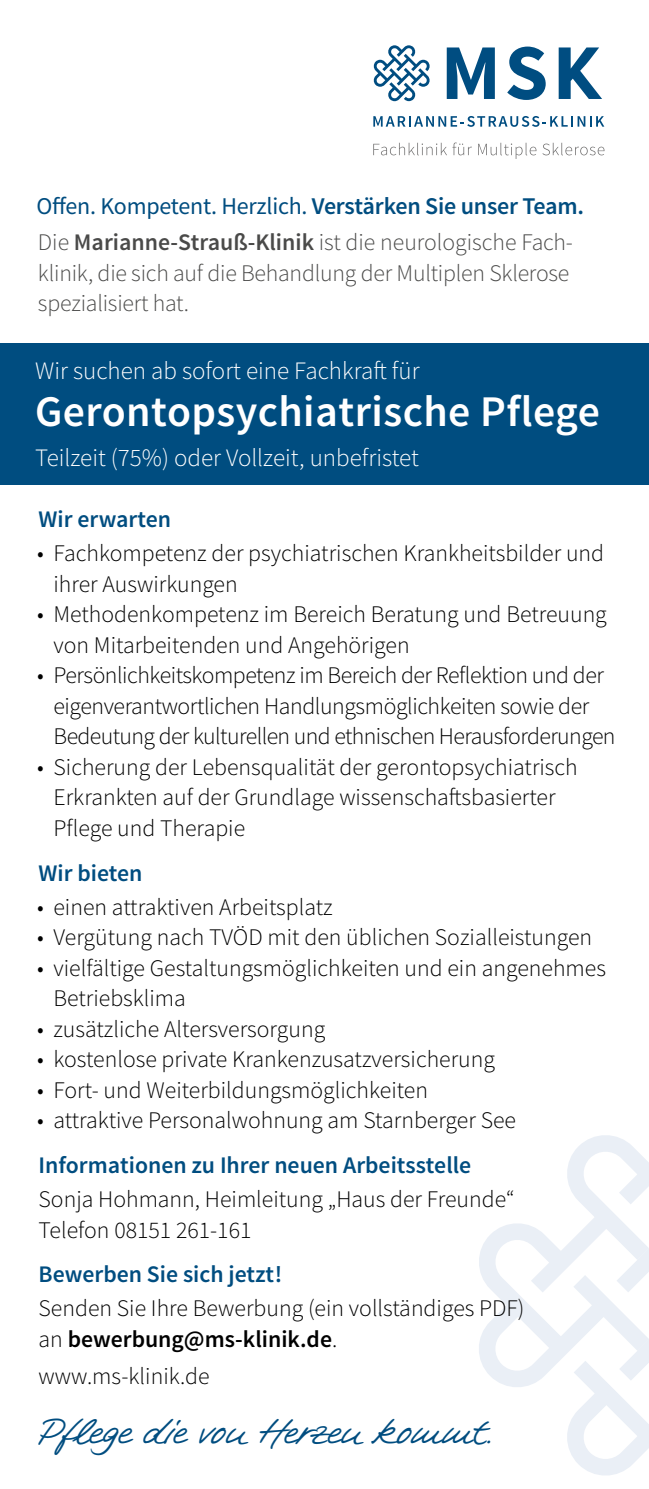
<style>
.page{position:relative;width:649px;height:1489px;background:#fff}
.page>*{position:absolute;margin:0;border:0;box-sizing:border-box;transform-origin:0 0}
.t1{font:600 43.75px "Source Sans Pro";letter-spacing:.01em;color:#fff}
.t2{font:32.5px "Tommi Handwriting";color:#004d80}
.t3{font:300 25px "Source Sans Pro";color:#fff}
.t4{font:24px "Source Sans Pro";letter-spacing:-.01em;color:#004d80}
.t5{font:300 23.75px/30.5px "Source Sans Pro";color:#000}
.t6{font:300 23.75px/30.5px "Source Sans Pro";letter-spacing:-.02em;color:#000}
.t7{font:300 23.75px/30.5px "Source Sans Pro";letter-spacing:-.01em;color:#4a4a49}
.t8{font:600 23.75px "Source Sans Pro";color:#004d80}
.s1{font-weight:600}
</style>
<div class="page">
<svg style="left:479px;top:1135px;width:169px;height:340px"></svg>
<svg style="left:373px;top:116px;width:231px;height:11px"></svg>
<svg style="left:373px;top:142px;width:99px;height:13px"></svg>
<svg style="left:478px;top:143px;width:58px;height:16px"></svg>
<svg style="left:542px;top:143px;width:36px;height:12px"></svg>
<svg style="left:580px;top:147px;width:7px;height:8px"></svg>
<svg style="left:589px;top:147px;width:15px;height:8px"></svg>
<svg style="left:558px;top:47px;width:44px;height:52px"></svg>
<svg style="left:507px;top:47px;width:38px;height:53px"></svg>
<svg style="left:446px;top:47px;width:48px;height:52px"></svg>
<svg style="left:373px;top:45px;width:57px;height:56px"></svg>
<div style="left:0;top:343px;width:648px;height:142px;background:#004d80"></div>
<p class="t4" style="left:36px;top:191px;width:549px">Offen. Kompetent. Herzlich. <span class="s1">Verstärken Sie unser Team.</span></p>
<p class="t7" style="left:38px;top:227px;width:536px">Die <span class="s1">Marianne-Strauß-Klinik</span> ist die neurologische Fach&shy;klinik, die sich auf die Behandlung der Multiplen Sklerose spezialisiert hat.</p>
<p class="t3" style="left:35px;top:355px;width:386px">Wir suchen ab sofort eine Fachkraft für</p>
<h1 class="t1" style="left:35px;top:384px;width:566px">Gerontopsychiatrische Pflege</h1>
<p class="t3" style="left:35px;top:442px;width:385px">Teilzeit (75%) oder Vollzeit, unbefristet</p>
<p class="t8" style="left:39px;top:504px;width:134px">Wir erwarten</p>
<p class="t5" style="left:53px;top:538px;width:552px;text-indent:-16px">• Fachkompetenz der psychiatrischen Krankheitsbilder und ihrer Auswirkungen</p>
<p class="t5" style="left:53px;top:599px;width:554px;text-indent:-16px">• Methodenkompetenz im Bereich Beratung und Betreuung von Mitarbeitenden und Angehörigen</p>
<p class="t6" style="left:53px;top:660px;width:563px;text-indent:-16px">• Persönlichkeitskompetenz im Bereich der Reflektion und der eigenverantwortlichen Handlungsmöglichkeiten sowie der<br>Bedeutung der kulturellen und ethnischen Herausforderungen</p>
<p class="t5" style="left:53px;top:751px;width:525px;text-indent:-16px">• Sicherung der Lebensqualität der gerontopsychiatrisch<br>Erkrankten auf der Grundlage wissenschaftsbasierter<br>Pflege und Therapie</p>
<p class="t8" style="left:39px;top:857px;width:105px">Wir bieten</p>
<p class="t5" style="left:37px;top:891px;width:297px">• einen attraktiven Arbeitsplatz</p>
<p class="t5" style="left:37px;top:922px;width:556px">• Vergütung nach TVÖD mit den üblichen Sozialleistungen</p>
<p class="t5" style="left:53px;top:952px;width:553px;text-indent:-16px">• vielfältige Gestaltungsmöglichkeiten und ein angenehmes<br>Betriebsklima</p>
<p class="t5" style="left:37px;top:1013px;width:289px">• zusätzliche Altersversorgung</p>
<p class="t5" style="left:37px;top:1044px;width:459px">• kostenlose private Krankenzusatzversicherung</p>
<p class="t5" style="left:37px;top:1074px;width:392px">• Fort- und Weiterbildungsmöglichkeiten</p>
<p class="t5" style="left:37px;top:1105px;width:480px">• attraktive Personalwohnung am Starnberger See</p>
<p class="t8" style="left:39px;top:1149px;width:434px">Informationen zu Ihrer neuen Arbeitsstelle</p>
<p class="t5" style="left:39px;top:1183px;width:477px">Sonja Hohmann, Heimleitung „Haus der Freunde“<br>Telefon 08151 261-161</p>
<p class="t8" style="left:39px;top:1259px;width:245px">Bewerben Sie sich jetzt!</p>
<p class="t5" style="left:39px;top:1292px;width:487px">Senden Sie Ihre Bewerbung (ein vollständiges PDF) an <span class="s1">bewerbung@ms-klinik.de</span>.</p>
<p class="t5" style="left:39px;top:1361px;width:172px">www.ms-klinik.de</p>
<h2 class="t2" style="left:39px;top:1411px;width:455px">Pflege die von Herzen kommt.</h2>
</div>
